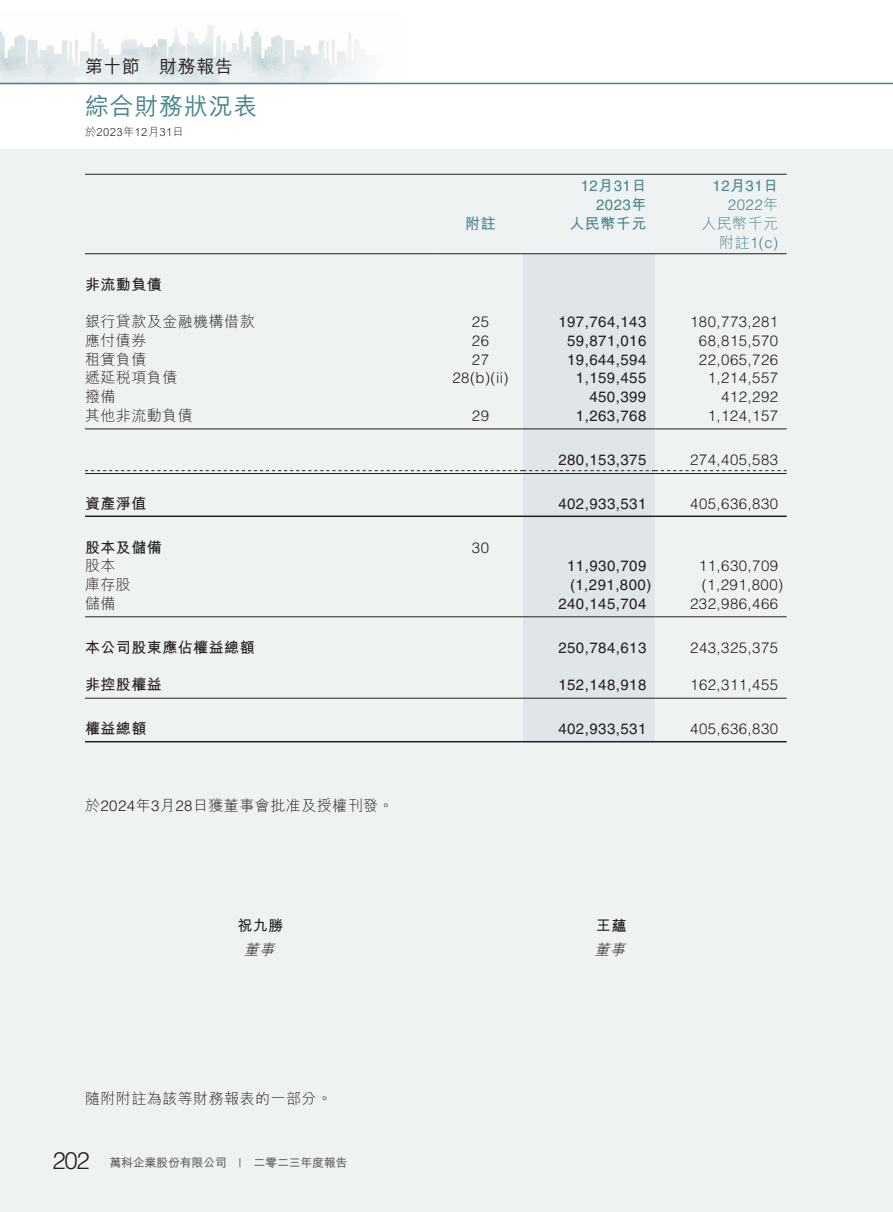
<style>
.page{position:relative;width:893px;height:1212px;background:#fff}
.page>*{position:absolute;margin:0;border:0;box-sizing:border-box;transform-origin:0 0}
.t1{font:500 24px "M Hei HK";letter-spacing:.03em;color:#48858e}
.t2{font:300 24px "Helvetica LT Std";color:#231f20}
.t3{font:500 18px "M Hei HK";letter-spacing:.03em;color:#231f20}
.t4{font:300 15px "Helvetica LT Std";letter-spacing:.03em;color:#231f20}
.t5{font:15px "Helvetica LT Std";letter-spacing:.03em;color:#231f20}
.t6{font:300 15px "M Hei HK";letter-spacing:.03em;color:#231f20}
.t7{font:700 15px "M Hei HK";letter-spacing:.03em;color:#231f20}
.t8{font:15px "Helvetica LT Std";letter-spacing:.03em;color:#48858e}
.t9{font:300 15px "Helvetica LT Std";color:#48858e}
.t10{font:700 15px "M Hei HK";letter-spacing:.03em;color:#48858e}
.t11{font:300 15px "M Hei HK";letter-spacing:.03em;color:#48858e}
.t12{font:italic 300 15px "M Hei HK";color:#231f20}
.t13{font:700 12px "M Hei HK";letter-spacing:-.025em;color:#636366}
.t14{font:300 11.25px "M Hei HK";letter-spacing:.03em;color:#231f20}
.s1{font-family:"M Hei HK";font-weight:700}
.s2{font-family:"M Hei HK"}
.s3{font-family:"Helvetica LT Std"}
.s4{font-family:"Helvetica LT Std";font-weight:400}
</style>
<div class="page">
<div style="left:0;top:149px;width:893px;height:1063px;background:#eff2f3"></div>
<img style="left:0;top:25px;width:404px;height:58px">
<hr style="left:0;top:83px;width:893px;height:1px;background:#48858e">
<div style="left:523px;top:254px;width:132px;height:487px;background:#e0e5e9"></div>
<svg style="left:523px;top:467px;width:132px;height:6px"></svg>
<hr style="left:85px;top:174px;width:353px;height:1px;background:#231f20">
<hr style="left:438px;top:174px;width:85px;height:1px;background:#231f20">
<hr style="left:523px;top:174px;width:264px;height:1px;background:#231f20">
<hr style="left:85px;top:253px;width:353px;height:1px;background:#231f20">
<hr style="left:438px;top:253px;width:85px;height:1px;background:#231f20">
<hr style="left:523px;top:253px;width:264px;height:1px;background:#231f20">
<hr style="left:85px;top:428px;width:353px;height:1px;background:#231f20">
<hr style="left:438px;top:428px;width:85px;height:1px;background:#231f20">
<hr style="left:523px;top:428px;width:132px;height:1px;background:#231f20">
<hr style="left:655px;top:428px;width:132px;height:1px;background:#231f20">
<hr style="left:85px;top:473px;width:353px;height:1px;background:#231f20">
<hr style="left:438px;top:473px;width:85px;height:1px;background:#231f20">
<hr style="left:523px;top:473px;width:132px;height:1px;background:#231f20">
<svg style="left:85px;top:470px;width:702px;height:1px"></svg>
<hr style="left:655px;top:473px;width:132px;height:1px;background:#231f20">
<hr style="left:85px;top:515px;width:353px;height:2px;background:#231f20">
<hr style="left:438px;top:515px;width:85px;height:2px;background:#231f20">
<hr style="left:523px;top:515px;width:132px;height:2px;background:#231f20">
<hr style="left:655px;top:515px;width:132px;height:2px;background:#231f20">
<hr style="left:85px;top:616px;width:353px;height:1px;background:#231f20">
<hr style="left:438px;top:616px;width:85px;height:1px;background:#231f20">
<hr style="left:523px;top:616px;width:132px;height:1px;background:#231f20">
<hr style="left:655px;top:616px;width:132px;height:1px;background:#231f20">
<hr style="left:85px;top:698px;width:353px;height:1px;background:#231f20">
<hr style="left:438px;top:698px;width:85px;height:1px;background:#231f20">
<hr style="left:523px;top:698px;width:132px;height:1px;background:#231f20">
<hr style="left:655px;top:698px;width:132px;height:1px;background:#231f20">
<hr style="left:85px;top:741px;width:353px;height:1px;background:#231f20">
<hr style="left:438px;top:741px;width:85px;height:1px;background:#231f20">
<hr style="left:523px;top:741px;width:132px;height:1px;background:#231f20">
<hr style="left:655px;top:741px;width:132px;height:1px;background:#231f20">
<p class="t3" style="left:85px;top:53px;width:149px">第十節　財務報告</p>
<h1 class="t1" style="left:85px;top:88px;width:174px">綜合財務狀況表</h1>
<p class="t14" style="left:85px;top:124px;width:100px">於2023年12月31日</p>
<p class="t8" style="left:581px;top:177px;width:67px">12<span class="s1">月</span>31<span class="s1">日</span></p>
<p class="t8" style="left:712px;top:177px;width:67px">12<span class="s1">月</span>31<span class="s1">日</span></p>
<p class="t8" style="left:596px;top:196px;width:52px">2023<span class="s1">年</span></p>
<p class="t9" style="left:728px;top:195px;width:52px">2022<span class="s2">年</span></p>
<p class="t10" style="left:465px;top:213px;width:32px">附註</p>
<p class="t10" style="left:569px;top:213px;width:78px">人民幣千元</p>
<p class="t11" style="left:701px;top:213px;width:78px">人民幣千元</p>
<p class="t9" style="left:719px;top:233px;width:60px"><span class="s2">附註</span>1(c)</p>
<p class="t7" style="left:85px;top:273px;width:78px">非流動負債</p>
<p class="t6" style="left:85px;top:311px;width:171px">銀行貸款及金融機構借款</p>
<p class="t4" style="left:472px;top:312px;width:19px">25</p>
<p class="t5" style="left:558px;top:313px;width:90px">197,764,143</p>
<p class="t4" style="left:690px;top:312px;width:90px">180,773,281</p>
<p class="t6" style="left:85px;top:330px;width:63px">應付債券</p>
<p class="t4" style="left:472px;top:331px;width:19px">26</p>
<p class="t5" style="left:567px;top:332px;width:81px">59,871,016</p>
<p class="t4" style="left:699px;top:331px;width:81px">68,815,570</p>
<p class="t6" style="left:85px;top:349px;width:63px">租賃負債</p>
<p class="t4" style="left:472px;top:350px;width:19px">27</p>
<p class="t5" style="left:567px;top:351px;width:81px">19,644,594</p>
<p class="t4" style="left:699px;top:350px;width:81px">22,065,726</p>
<p class="t6" style="left:85px;top:367px;width:94px">遞延稅項負債</p>
<p class="t4" style="left:452px;top:369px;width:58px">28(b)(ii)</p>
<p class="t5" style="left:576px;top:369px;width:72px">1,159,455</p>
<p class="t4" style="left:708px;top:369px;width:72px">1,214,557</p>
<p class="t6" style="left:85px;top:386px;width:32px">撥備</p>
<p class="t5" style="left:589px;top:388px;width:58px">450,399</p>
<p class="t4" style="left:721px;top:387px;width:58px">412,292</p>
<p class="t6" style="left:85px;top:405px;width:109px">其他非流動負債</p>
<p class="t4" style="left:472px;top:406px;width:19px">29</p>
<p class="t5" style="left:576px;top:407px;width:72px">1,263,768</p>
<p class="t4" style="left:708px;top:406px;width:72px">1,124,157</p>
<p class="t5" style="left:558px;top:451px;width:90px">280,153,375</p>
<p class="t4" style="left:690px;top:450px;width:90px">274,405,583</p>
<p class="t7" style="left:85px;top:492px;width:63px">資產淨值</p>
<p class="t5" style="left:558px;top:495px;width:90px">402,933,531</p>
<p class="t4" style="left:690px;top:494px;width:90px">405,636,830</p>
<p class="t7" style="left:85px;top:536px;width:78px">股本及儲備</p>
<p class="t4" style="left:472px;top:538px;width:19px">30</p>
<p class="t6" style="left:85px;top:555px;width:32px">股本</p>
<p class="t5" style="left:567px;top:557px;width:81px">11,930,709</p>
<p class="t4" style="left:699px;top:557px;width:81px">11,630,709</p>
<p class="t6" style="left:85px;top:574px;width:47px">庫存股</p>
<p class="t5" style="left:570px;top:576px;width:83px">(1,291,800)</p>
<p class="t4" style="left:702px;top:575px;width:83px">(1,291,800)</p>
<p class="t6" style="left:85px;top:593px;width:32px">儲備</p>
<p class="t5" style="left:558px;top:595px;width:90px">240,145,704</p>
<p class="t4" style="left:690px;top:594px;width:90px">232,986,466</p>
<p class="t7" style="left:85px;top:636px;width:171px">本公司股東應佔權益總額</p>
<p class="t5" style="left:558px;top:639px;width:90px">250,784,613</p>
<p class="t4" style="left:690px;top:638px;width:90px">243,325,375</p>
<p class="t7" style="left:85px;top:674px;width:78px">非控股權益</p>
<p class="t5" style="left:558px;top:676px;width:90px">152,148,918</p>
<p class="t4" style="left:690px;top:676px;width:90px">162,311,455</p>
<p class="t7" style="left:85px;top:718px;width:63px">權益總額</p>
<p class="t5" style="left:558px;top:720px;width:90px">402,933,531</p>
<p class="t4" style="left:690px;top:719px;width:90px">405,636,830</p>
<p class="t6" style="left:85px;top:795px;width:310px">於<span class="s3">2024</span>年<span class="s3">3</span>月<span class="s3">28</span>日獲董事會批准及授權刊發。</p>
<p class="t7" style="left:238px;top:914px;width:47px">祝九勝</p>
<p class="t7" style="left:596px;top:914px;width:32px">王蘊</p>
<p class="t12" style="left:244px;top:939px;width:37px">董事</p>
<p class="t12" style="left:594px;top:939px;width:37px">董事</p>
<p class="t6" style="left:85px;top:1088px;width:248px">隨附附註為該等財務報表的一部分。</p>
<h1 class="t2" style="left:52px;top:1146px;width:39px">202</h1>
<p class="t13" style="left:109px;top:1153px;width:240px">萬科企業股份有限公司 <span class="s4">|</span> 二零二三年度報告</p>
</div>
